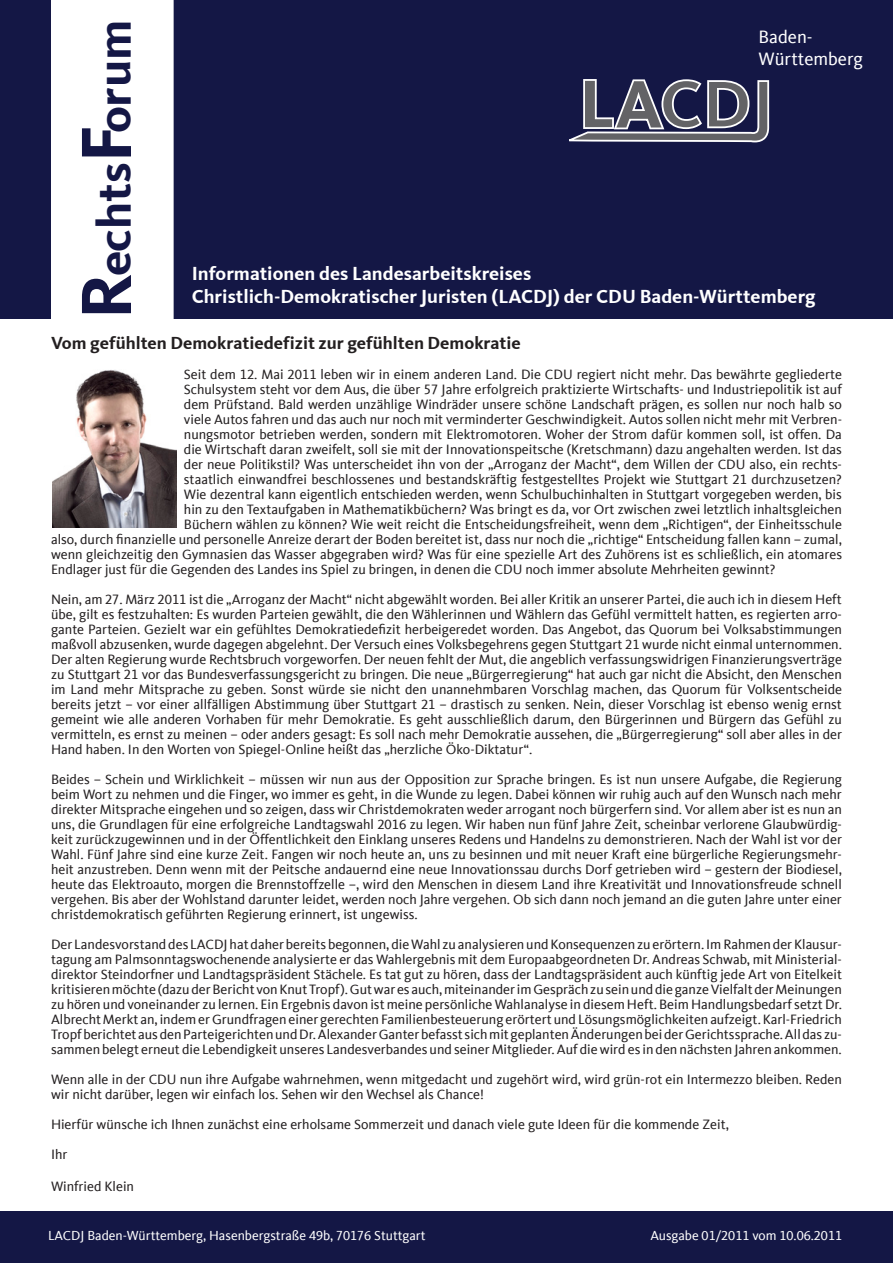
<style>
.page{position:relative;width:893px;height:1263px;background:#fff}
.page>*{position:absolute;margin:0;border:0;box-sizing:border-box;transform-origin:0 0}
.t1{font:700 69.45px "CDU Kievit Tab";color:#636366}
.t2{font:700 49.05px "CDU Kievit Tab";color:#141745}
.t3{font:700 19.5px/23.4px "CDU Kievit Tab";color:#fff}
.t4{font:18.45px/22px "CDU Kievit Tab";color:#fff}
.t5{font:700 18px "CDU Kievit Tab";color:#231f20}
.t6{font:700 18px "CDU Kievit Tab";color:#fff}
.t7{font:13.95px/15px "CDU Kievit Tab";color:#231f20;text-align:justify}
.t8{font:13.5px "CDU Kievit Tab";color:#fff}
.s1{font-size:73.65px}
</style>
<div class="page">
<img style="left:53px;top:370px;width:123px;height:157px">
<div style="left:0;top:0;width:893px;height:319px;background:#141745"></div>
<svg style="left:51px;top:0;width:123px;height:319px"></svg>
<div style="left:0;top:1212px;width:893px;height:51px;background:#141745"></div>
<svg style="left:564px;top:63px;width:206px;height:81px;background:#4d4f6d"></svg>
<h2 class="t2" style="left:86px;top:319px;width:302px;rotate:-90deg"><span class="s1">R</span>echts<span class="s1">F</span>orum</h2>
<p class="t5" style="left:51px;top:333px;width:471px">Vom gefühlten Demokratiedefizit zur gefühlten Demokratie</p>
<p class="t7" style="left:184px;top:367px;width:659px">Seit dem 12. Mai 2011 leben wir in einem anderen Land. Die CDU regiert nicht mehr. Das bewährte gegliederte</p>
<p class="t7" style="left:184px;top:382px;width:659px">Schulsystem steht vor dem Aus, die über 57 Jahre erfolgreich praktizierte Wirtschafts- und Industriepolitik ist auf</p>
<p class="t7" style="left:184px;top:397px;width:660px">dem Prüfstand. Bald werden unzählige Windräder unsere schöne Landschaft prägen, es sollen nur noch halb so</p>
<p class="t7" style="left:184px;top:412px;width:660px">viele Autos fahren und das auch nur noch mit verminderter Geschwindigkeit. Autos sollen nicht mehr mit Verbren-</p>
<p class="t7" style="left:184px;top:427px;width:659px">nungsmotor betrieben werden, sondern mit Elektromotoren. Woher der Strom dafür kommen soll, ist offen. Da</p>
<p class="t7" style="left:184px;top:442px;width:660px">die Wirtschaft daran zweifelt, soll sie mit der Innovationspeitsche (Kretschmann) dazu angehalten werden. Ist das</p>
<p class="t7" style="left:184px;top:457px;width:659px">der neue Politikstil? Was unterscheidet ihn von der „Arroganz der Macht“, dem Willen der CDU also, ein rechts-</p>
<p class="t7" style="left:184px;top:472px;width:659px">staatlich einwandfrei beschlossenes und bestandskräftig festgestelltes Projekt wie Stuttgart 21 durchzusetzen?</p>
<p class="t7" style="left:184px;top:487px;width:659px">Wie dezentral kann eigentlich entschieden werden, wenn Schulbuchinhalten in Stuttgart vorgegeben werden, bis</p>
<p class="t7" style="left:184px;top:502px;width:659px">hin zu den Textaufgaben in Mathematikbüchern? Was bringt es da, vor Ort zwischen zwei letztlich inhaltsgleichen</p>
<p class="t7" style="left:184px;top:517px;width:660px">Büchern wählen zu können? Wie weit reicht die Entscheidungsfreiheit, wenn dem „Richtigen“, der Einheitsschule</p>
<p class="t7" style="left:51px;top:532px;width:792px">also, durch finanzielle und personelle Anreize derart der Boden bereitet ist, dass nur noch die „richtige“ Entscheidung fallen kann – zumal,</p>
<p class="t7" style="left:51px;top:547px;width:792px">wenn gleichzeitig den Gymnasien das Wasser abgegraben wird? Was für eine spezielle Art des Zuhörens ist es schließlich, ein atomares</p>
<p class="t7" style="left:51px;top:562px;width:726px">Endlager just für die Gegenden des Landes ins Spiel zu bringen, in denen die CDU noch immer absolute Mehrheiten gewinnt?</p>
<p class="t7" style="left:51px;top:592px;width:792px">Nein, am 27. März 2011 ist die „Arroganz der Macht“ nicht abgewählt worden. Bei aller Kritik an unserer Partei, die auch ich in diesem Heft übe, gilt es festzuhalten: Es wurden Parteien gewählt, die den Wählerinnen und Wählern das Gefühl vermittelt hatten, es regierten arro&shy;gante Parteien. Gezielt war ein gefühltes Demokratiedefizit herbeigeredet worden. Das Angebot, das Quorum bei Volksabstimmungen maßvoll abzusenken, wurde dagegen abgelehnt. Der Versuch eines Volksbegehrens gegen Stuttgart 21 wurde nicht einmal unternommen.<br>Der alten Regierung wurde Rechtsbruch vorgeworfen. Der neuen fehlt der Mut, die angeblich verfassungswidrigen Finanzierungsverträge zu Stuttgart 21 vor das Bundesverfassungsgericht zu bringen. Die neue „Bürgerregierung“ hat auch gar nicht die Absicht, den Menschen im Land mehr Mitsprache zu geben. Sonst würde sie nicht den unannehmbaren Vorschlag machen, das Quorum für Volksentscheide bereits jetzt – vor einer allfälligen Abstimmung über Stuttgart 21 – drastisch zu senken. Nein, dieser Vorschlag ist ebenso wenig ernst gemeint wie alle anderen Vorhaben für mehr Demokratie. Es geht ausschließlich darum, den Bürgerinnen und Bürgern das Gefühl zu vermitteln, es ernst zu meinen – oder anders gesagt: Es soll nach mehr Demokratie aussehen, die „Bürgerregierung“ soll aber alles in der Hand haben. In den Worten von Spiegel-Online heißt das „herzliche Öko-Diktatur“.</p>
<p class="t7" style="left:51px;top:772px;width:792px">Beides – Schein und Wirklichkeit – müssen wir nun aus der Opposition zur Sprache bringen. Es ist nun unsere Aufgabe, die Regierung beim Wort zu nehmen und die Finger, wo immer es geht, in die Wunde zu legen. Dabei können wir ruhig auch auf den Wunsch nach mehr direkter Mitsprache eingehen und so zeigen, dass wir Christdemokraten weder arrogant noch bürgerfern sind. Vor allem aber ist es nun an uns, die Grundlagen für eine erfolgreiche Landtagswahl 2016 zu legen. Wir haben nun fünf Jahre Zeit, scheinbar verlorene Glaubwürdig&shy;keit zurückzugewinnen und in der Öffentlichkeit den Einklang unseres Redens und Handelns zu demonstrieren. Nach der Wahl ist vor der Wahl. Fünf Jahre sind eine kurze Zeit. Fangen wir noch heute an, uns zu besinnen und mit neuer Kraft eine bürgerliche Regierungsmehr&shy;heit anzustreben. Denn wenn mit der Peitsche andauernd eine neue Innovationssau durchs Dorf getrieben wird – gestern der Biodiesel, heute das Elektroauto, morgen die Brennstoffzelle –, wird den Menschen in diesem Land ihre Kreativität und Innovationsfreude schnell vergehen. Bis aber der Wohlstand darunter leidet, werden noch Jahre vergehen. Ob sich dann noch jemand an die guten Jahre unter einer christdemokratisch geführten Regierung erinnert, ist ungewiss.</p>
<p class="t7" style="left:51px;top:937px;width:792px">Der Landesvorstand des LACDJ hat daher bereits begonnen, die Wahl zu analysieren und Konsequenzen zu erörtern. Im Rahmen der Klausur&shy;tagung am Palmsonntagswochenende analysierte er das Wahlergebnis mit dem Europaabgeordneten Dr. Andreas Schwab, mit Ministerial&shy;direktor Steindorfner und Landtagspräsident Stächele. Es tat gut zu hören, dass der Landtagspräsident auch künftig jede Art von Eitelkeit kritisieren möchte (dazu der Bericht von Knut Tropf). Gut war es auch, miteinander im Gespräch zu sein und die ganze Vielfalt der Meinungen zu hören und voneinander zu lernen. Ein Ergebnis davon ist meine persönliche Wahlanalyse in diesem Heft. Beim Handlungsbedarf setzt Dr.<br>Albrecht Merkt an, indem er Grundfragen einer gerechten Familienbesteuerung erörtert und Lösungsmöglichkeiten aufzeigt. Karl-Friedrich Tropf berichtet aus den Parteigerichten und Dr. Alexander Ganter befasst sich mit geplanten Änderungen bei der Gerichtssprache. All das zu&shy;sammen belegt erneut die Lebendigkeit unseres Landesverbandes und seiner Mitglieder. Auf die wird es in den nächsten Jahren ankommen.</p>
<p class="t7" style="left:51px;top:1072px;width:792px">Wenn alle in der CDU nun ihre Aufgabe wahrnehmen, wenn mitgedacht und zugehört wird, wird grün-rot ein Intermezzo bleiben. Reden wir nicht darüber, legen wir einfach los. Sehen wir den Wechsel als Chance!</p>
<p class="t7" style="left:51px;top:1110px;width:679px;line-height:30px">Hierfür wünsche ich Ihnen zunächst eine erholsame Sommerzeit und danach viele gute Ideen für die kommende Zeit,<br>Ihr</p>
<p class="t7" style="left:51px;top:1179px;width:85px">Winfried Klein</p>
<h3 class="t4" style="left:758px;top:26px;width:106px">Baden-<br>Württemberg</h3>
<h1 class="t1" style="left:579px;top:63px;width:85px">LA</h1>
<h3 class="t3" style="left:192px;top:262px;width:625px">Informationen des Landesarbeitskreises<br>Christlich-Demokratischer Juristen (LACDJ) der CDU Baden-Württemberg</h3>
<p class="t8" style="left:48px;top:1228px;width:379px">LACDJ Baden-Württemberg, Hasenbergstraße 49b, 70176 Stuttgart</p>
<p class="t8" style="left:650px;top:1228px;width:193px">Ausgabe 01/2011 vom 10.06.2011</p>
<p class="t6" style="left:815px;top:1226px;width:11px">1</p>
</div>
